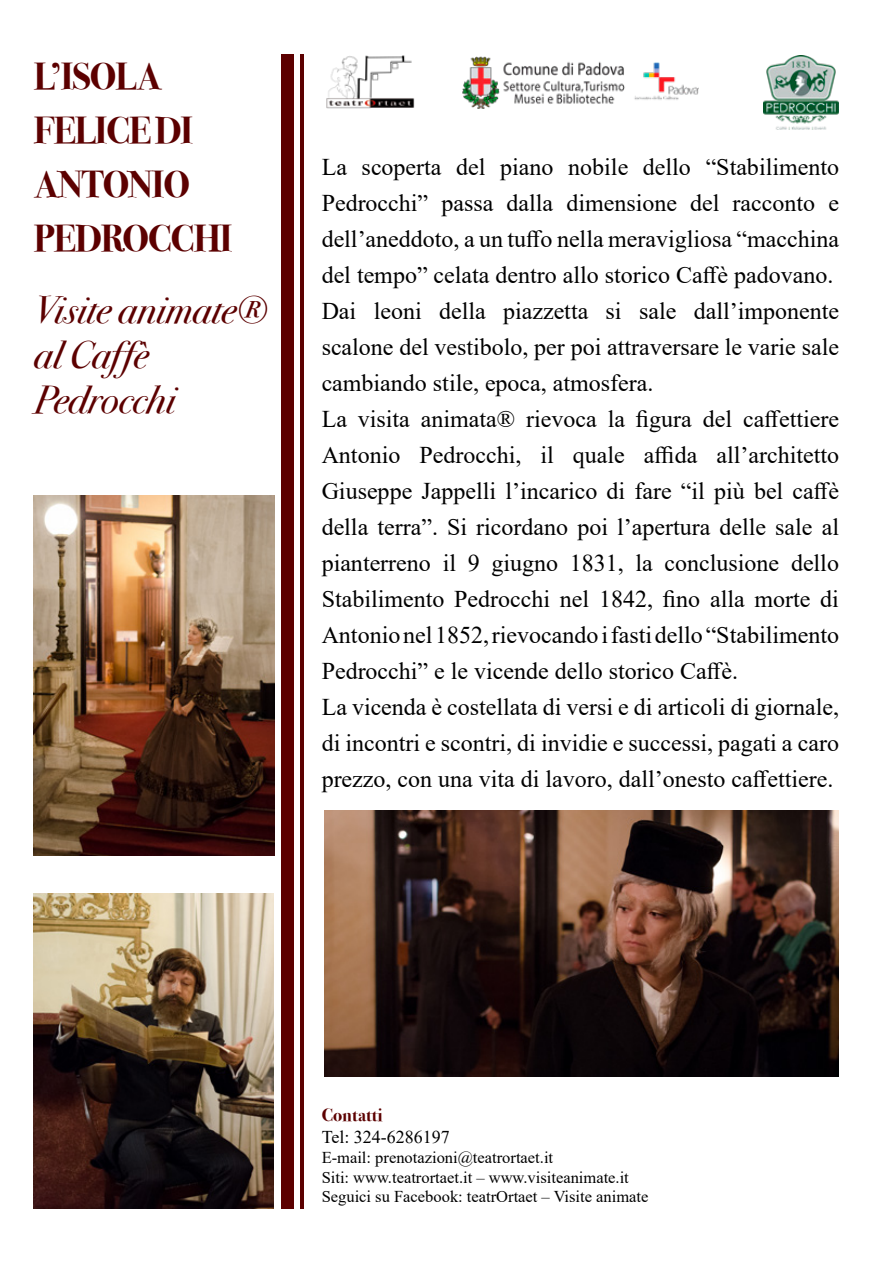
<style>
.page{position:relative;width:893px;height:1263px;background:#fff}
.page>*{position:absolute;margin:0;border:0;box-sizing:border-box;transform-origin:0 0}
.t1{font:39px/45px "Bodoni Svty Two ITCTT Book Ita";color:#5c0000}
.t2{font:37.5px/54px "Bodoni Svty Two ITCTT Bold";letter-spacing:-.03em;color:#5c0000}
.t3{font:24px/36px "Times New Roman";color:#000}
.t4{font:18px "Times New Roman";color:#000}
.t5{font:18px "Bodoni Svty Two ITCTT Bold";color:#5c0000}
.t6{font:16.5px/19.8px "Times New Roman";color:#000}
</style>
<div class="page">
<hr style="left:300px;top:54px;width:4px;height:1155px;background:#5c0000">
<div style="left:281px;top:54px;width:13px;height:1155px;background:#5c0000"></div>
<img style="left:326px;top:55px;width:89px;height:53px">
<img style="left:463px;top:56px;width:235px;height:52px">
<img style="left:763px;top:56px;width:76px;height:74px">
<img style="left:34px;top:495px;width:241px;height:360px">
<img style="left:34px;top:894px;width:240px;height:315px">
<img style="left:325px;top:810px;width:514px;height:266px">
<h2 class="t2" style="left:34px;top:49px;width:200px">L’ISOLA<br>FELICE DI<br>ANTONIO<br>PEDROCCHI</h2>
<h1 class="t1" style="left:34px;top:287px;width:234px">Visite animate® al Caffè<br>Pedrocchi</h1>
<p class="t3" style="left:322px;top:148px;width:519px">La scoperta del piano nobile dello “Stabilimento Pedrocchi” passa dalla dimensione del racconto e dell’aneddoto, a un tuffo nella meravigliosa “macchina del tempo” celata dentro allo storico Caffè padovano.<br>Dai leoni della piazzetta si sale dall’imponente scalone del vestibolo, per poi attraversare le varie sale cambiando stile, epoca, atmosfera.<br>La visita animata® rievoca la figura del caffettiere Antonio Pedrocchi, il quale affida all’architetto Giuseppe Jappelli l’incarico di fare “il più bel caffè della terra”. Si ricordano poi l’apertura delle sale al pianterreno il 9 giugno 1831, la conclusione dello Stabilimento Pedrocchi nel 1842, fino alla morte di Antonio nel 1852, rievocando i fasti dello “Stabilimento Pedrocchi” e le vicende dello storico Caffè.<br>La vicenda è costellata di versi e di articoli di giornale, di incontri e scontri, di invidie e successi, pagati a caro prezzo, con una vita di lavoro, dall’onesto caffettiere.</p>
<p class="t5" style="left:322px;top:1105px;width:63px">Contatti</p>
<p class="t4" style="left:322px;top:1124px;width:130px">Tel: 324-6286197</p>
<p class="t6" style="left:322px;top:1147px;width:328px">E-mail: prenotazioni@teatrortaet.it<br>Siti: www.teatrortaet.it – www.visiteanimate.it<br>Seguici su Facebook: teatrOrtaet – Visite animate</p>
</div>
